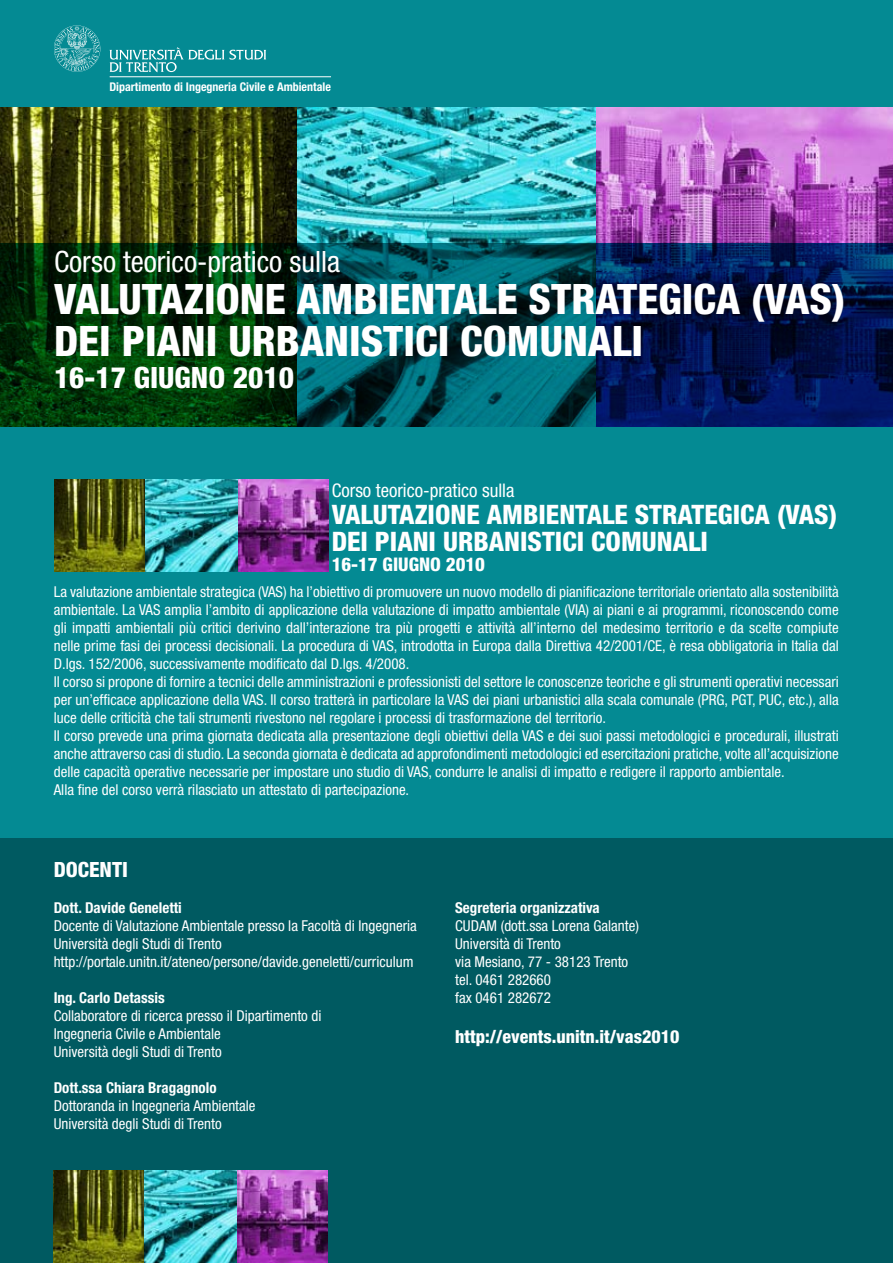
<style>
.page{position:relative;width:893px;height:1263px;background:#fff}
.page>*{position:absolute;margin:0;border:0;box-sizing:border-box;transform-origin:0 0}
.t1{font:800 condensed 42px "Helvetica Neue";color:#fff}
.t2{font:condensed 29.4px "Helvetica Neue";color:#fff}
.t3{font:800 condensed 29.4px "Helvetica Neue";color:#fff}
.t4{font:800 condensed 26.85px "Helvetica Neue";color:#fff}
.t5{font:800 condensed 21px "Helvetica Neue";color:#fff}
.t6{font:condensed 18.75px "Helvetica Neue";color:#fff}
.t7{font:800 condensed 18.75px "Helvetica Neue";color:#fff}
.t8{font:800 condensed 18px "Helvetica Neue";color:#fff}
.t9{font:condensed 15px/18px "Helvetica Neue";color:#fff}
.t10{font:700 condensed 15px "Helvetica Neue";color:#fff}
.t11{font:700 condensed 12px "Helvetica Neue";color:#fff}
</style>
<div class="page">
<div style="left:0;top:833px;width:893px;height:430px;background:#005a61"></div>
<img style="left:54px;top:1170px;width:274px;height:92px">
<div style="left:0;top:424px;width:893px;height:414px;background:#048a93"></div>
<div style="left:0;top:0;width:893px;height:112px;background:#048a93"></div>
<img style="left:0;top:107px;width:893px;height:136px">
<svg style="left:0;top:243px;width:893px;height:184px;background:#00353d"></svg>
<svg style="left:109px;top:47px;width:157px;height:25px"></svg>
<svg style="left:54px;top:25px;width:46px;height:47px"></svg>
<hr style="left:110px;top:76px;width:221px;height:1px;background:#fff">
<img style="left:54px;top:479px;width:274px;height:92px">
<p class="t11" style="left:109px;top:80px;width:223px">Dipartimento di Ingegneria Civile e Ambientale</p>
<h2 class="t2" style="left:54px;top:245px;width:288px">Corso teorico-pratico sulla</h2>
<h1 class="t1" style="left:54px;top:273px;width:171px">VALUTAZIONE</h1>
<h1 class="t1" style="left:297px;top:273px;width:101px">AMBIENT</h1>
<h1 class="t1" style="left:453px;top:273px;width:394px">ALE STRATEGICA (VAS)</h1>
<h1 class="t1" style="left:54px;top:315px;width:347px">DEI PIANI URBANISTICI</h1>
<h1 class="t1" style="left:460px;top:315px;width:180px">COMUNALI</h1>
<h2 class="t3" style="left:54px;top:359px;width:242px">16-17 giugno 2010</h2>
<p class="t6" style="left:332px;top:480px;width:184px">Corso teorico-pratico sulla</p>
<h3 class="t4" style="left:332px;top:498px;width:110px">VALUTAZIONE</h3>
<h3 class="t4" style="left:487px;top:498px;width:65px">AMBIENT</h3>
<h3 class="t4" style="left:587px;top:498px;width:252px">ALE STRATEGICA (VAS)</h3>
<h3 class="t4" style="left:332px;top:525px;width:222px">DEI PIANI URBANISTICI</h3>
<h3 class="t4" style="left:591px;top:525px;width:115px">COMUNALI</h3>
<p class="t7" style="left:332px;top:553px;width:155px">16-17 giugno 2010</p>
<p class="t9" style="left:54px;top:582px;width:787px">La valutazione ambientale strategica (VAS) ha l’obiettivo di promuovere un nuovo modello di pianificazione territoriale orientato alla sostenibilità ambientale. La VAS amplia l’ambito di applicazione della valutazione di impatto ambientale (VIA) ai piani e ai programmi, riconoscendo come gli impatti ambientali più critici derivino dall’interazione tra più progetti e attività all’interno del medesimo territorio e da scelte compiute nelle prime fasi dei processi decisionali. La procedura di VAS, introdotta in Europa dalla Direttiva 42/2001/CE, è resa obbligatoria in Italia dal D.lgs. 152/2006, successivamente modificato dal D.lgs. 4/2008.<br>Il corso si propone di fornire a tecnici delle amministrazioni e professionisti del settore le conoscenze teoriche e gli strumenti operativi necessari per un’efficace applicazione della VAS. Il corso tratterà in particolare la VAS dei piani urbanistici alla scala comunale (PRG, PGT, PUC, etc.), alla luce delle criticità che tali strumenti rivestono nel regolare i processi di trasformazione del territorio.<br>Il corso prevede una prima giornata dedicata alla presentazione degli obiettivi della VAS e dei suoi passi metodologici e procedurali, illustrati anche attraverso casi di studio. La seconda giornata è dedicata ad approfondimenti metodologici ed esercitazioni pratiche, volte all’acquisizione delle capacità operative necessarie per impostare uno studio di VAS, condurre le analisi di impatto e redigere il rapporto ambientale.<br>Alla fine del corso verrà rilasciato un attestato di partecipazione.</p>
<h3 class="t5" style="left:54px;top:856px;width:76px">Docenti</h3>
<p class="t10" style="left:54px;top:899px;width:130px">Dott. Davide Geneletti</p>
<p class="t9" style="left:54px;top:917px;width:365px">Docente di Valutazione Ambientale presso la Facoltà di Ingegneria<br>Università degli Studi di Trento http://portale.unitn.it/ateneo/persone/davide.geneletti/curriculum</p>
<p class="t10" style="left:54px;top:989px;width:112px">Ing. Carlo Detassis</p>
<p class="t9" style="left:54px;top:1007px;width:269px">Collaboratore di ricerca presso il Dipartimento di<br>Ingegneria Civile e Ambientale<br>Università degli Studi di Trento</p>
<p class="t10" style="left:54px;top:1079px;width:164px">Dott.ssa Chiara Bragagnolo</p>
<p class="t9" style="left:54px;top:1097px;width:203px">Dottoranda in Ingegneria Ambientale<br>Università degli Studi di Trento</p>
<p class="t10" style="left:455px;top:899px;width:146px">Segreteria organizzativa</p>
<p class="t9" style="left:455px;top:917px;width:185px">CUDAM (dott.ssa Lorena Galante)<br>Università di Trento<br>via Mesiano, 77 - 38123 Trento tel. 0461 282660<br>fax 0461 282672</p>
<p class="t8" style="left:455px;top:1025px;width:226px">http://events.unitn.it/vas2010</p>
</div>
